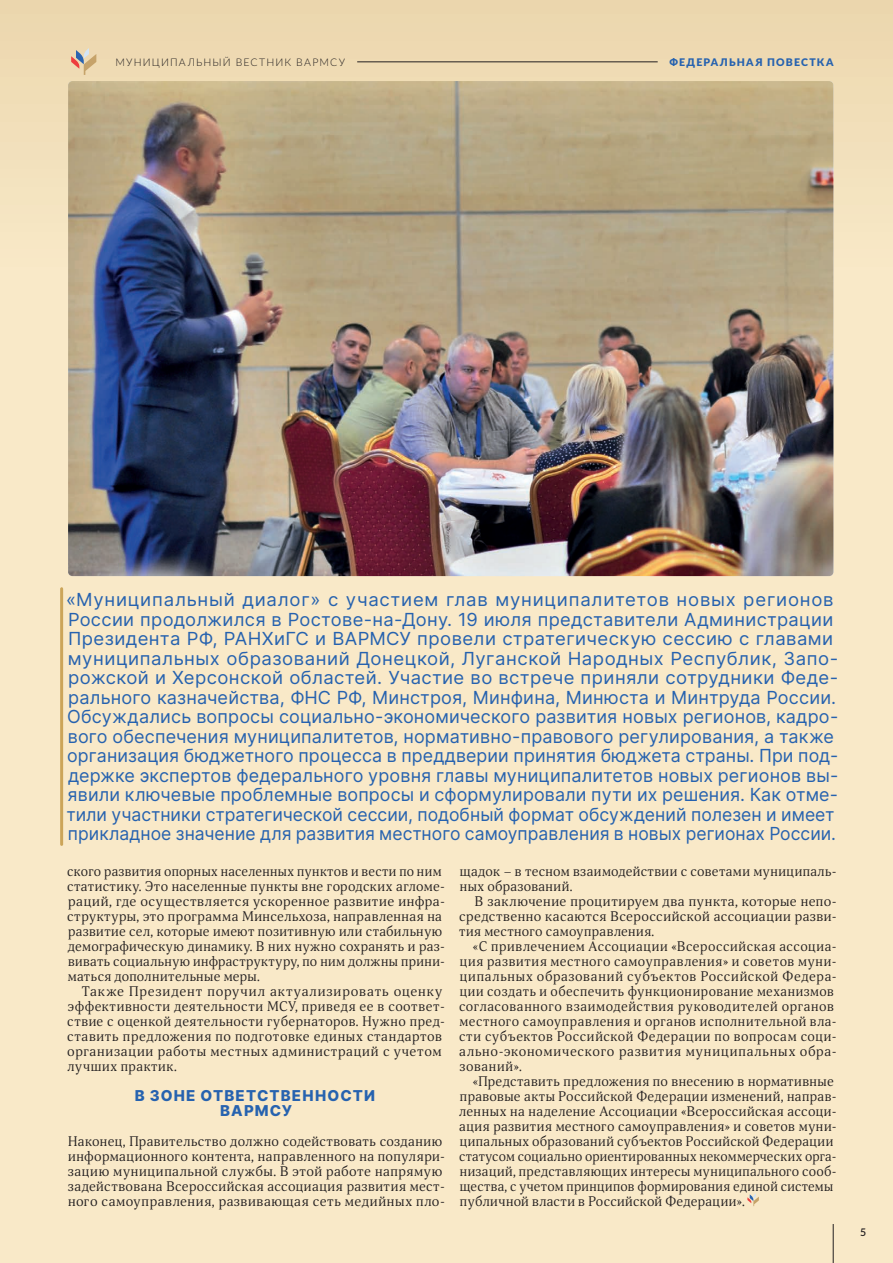
<style>
.page{position:relative;width:893px;height:1263px;background:#fff}
.page>*{position:absolute;margin:0;border:0;box-sizing:border-box;transform-origin:0 0}
.t1{font:18px/19.5px "Inter";letter-spacing:.01em;color:#2662af}
.t2{font:800 15px/15px "Inter";letter-spacing:.075em;color:#2662af;text-align:center}
.t3{font:13.5px/15px "Orbi";letter-spacing:.035em;color:#231f20}
.t4{font:300 10.5px "Lato";letter-spacing:.11em;color:#231f20}
.t5{font:900 10.5px "Lato";letter-spacing:.11em;color:#2662af}
.t6{font:600 10.5px "Lato";color:#231f20}
</style>
<div class="page">
<div style="left:0;top:0;width:893px;height:1263px;background:linear-gradient(to bottom,#f3e2bd,#fbeccd)"></div>
<svg style="left:748px;top:1193px;width:11px;height:13px"></svg>
<hr style="left:60px;top:589px;width:3px;height:255px;background:#fff">
<img style="left:68px;top:81px;width:765px;height:495px">
<svg style="left:71px;top:48px;width:25px;height:27px"></svg>
<hr style="left:833px;top:1224px;width:1px;height:39px;background:#231f20">
<hr style="left:357px;top:62px;width:301px;height:1px;background:#231f20">
<p class="t4" style="left:115px;top:55px;width:231px">МУНИЦИПАЛЬНЫЙ ВЕСТНИК ВАРМСУ</p>
<p class="t5" style="left:669px;top:54px;width:165px">ФЕДЕРАЛЬНАЯ ПОВЕСТКА</p>
<p class="t1" style="left:66px;top:589px;width:774px">«Муниципальный диалог» с участием глав муниципалитетов новых регионов России продолжился в Ростове-на-Дону. 19 июля представители Администрации Президента РФ, РАНХиГС и ВАРМСУ провели стратегическую сессию с главами муниципальных образований Донецкой, Луганской Народных Республик, Запо&shy;рожской и Херсонской областей. Участие во встрече приняли сотрудники Феде&shy;рального казначейства, ФНС РФ, Минстроя, Минфина, Минюста и Минтруда России.<br>Обсуждались вопросы социально-экономического развития новых регионов, кадро&shy;вого обеспечения муниципалитетов, нормативно-правового регулирования, а также организация бюджетного процесса в преддверии принятия бюджета страны. При под&shy;держке экспертов федерального уровня главы муниципалитетов новых регионов вы - явили ключевые проблемные вопросы и сформулировали пути их решения. Как отме&shy;тили участники стратегической сессии, подобный формат обсуждений полезен и имеет прикладное значение для развития местного самоуправления в новых регионах России.</p>
<p class="t3" style="left:67px;top:864px;width:379px">ского развития опорных населенных пунктов и вести по ним статистику. Это населенные пункты вне городских агломе&shy;раций, где осуществляется ускоренное развитие инфра&shy;структуры, это программа Минсельхоза, направленная на развитие сел, которые имеют позитивную или стабильную демографическую динамику. В них нужно сохранять и раз&shy;вивать социальную инфраструктуру, по ним должны прини&shy;маться дополнительные меры.</p>
<p class="t3" style="left:67px;top:984px;width:379px;text-indent:15px">Также Президент поручил актуализировать оценку эффективности деятельности МСУ, приведя ее в соответ&shy;ствие с оценкой деятельности губернаторов. Нужно пред&shy;ставить предложения по подготовке единых стандартов организации работы местных администраций с учетом лучших практик.</p>
<p class="t2" style="left:135px;top:1088px;width:242px">В ЗОНЕ ОТВЕТСТВЕННОСТИ<br>ВАРМСУ</p>
<p class="t3" style="left:68px;top:1134px;width:379px">Наконец, Правительство должно содействовать созданию информационного контента, направленного на популяри&shy;зацию муниципальной службы. В этой работе напрямую задействована Всероссийская ассоциация развития мест&shy;ного самоуправления, развивающая сеть медийных пло-</p>
<p class="t3" style="left:460px;top:864px;width:378px">щадок – в тесном взаимодействии с советами муниципаль&shy;ных образований.</p>
<p class="t3" style="left:459px;top:894px;width:379px;text-align:justify;text-indent:16px">В заключение процитируем два пункта, которые непо&shy;средственно касаются Всероссийской ассоциации разви&shy;тия местного самоуправления.</p>
<p class="t3" style="left:459px;top:939px;width:379px;text-indent:14px">«С привлечением Ассоциации «Всероссийская ассоциа&shy;ция развития местного самоуправления» и советов муни&shy;ципальных образований субъектов Российской Федера&shy;ции создать и обеспечить функционирование механизмов согласованного взаимодействия руководителей органов местного самоуправления и органов исполнительной вла&shy;сти субъектов Российской Федерации по вопросам соци&shy;ально-экономического развития муниципальных обра&shy;зований».</p>
<p class="t3" style="left:459px;top:1074px;width:379px;text-indent:14px">«Представить предложения по внесению в нормативные правовые акты Российской Федерации изменений, направ&shy;ленных на наделение Ассоциации «Всероссийская ассоци&shy;ация развития местного самоуправления» и советов муни&shy;ципальных образований субъектов Российской Федерации статусом социально ориентированных некоммерческих орга&shy;низаций, представляющих интересы муниципального сооб&shy;щества, с учетом принципов формирования единой системы публичной власти в Российской Федерации».</p>
<p class="t6" style="left:860px;top:1225px;width:8px">5</p>
</div>
